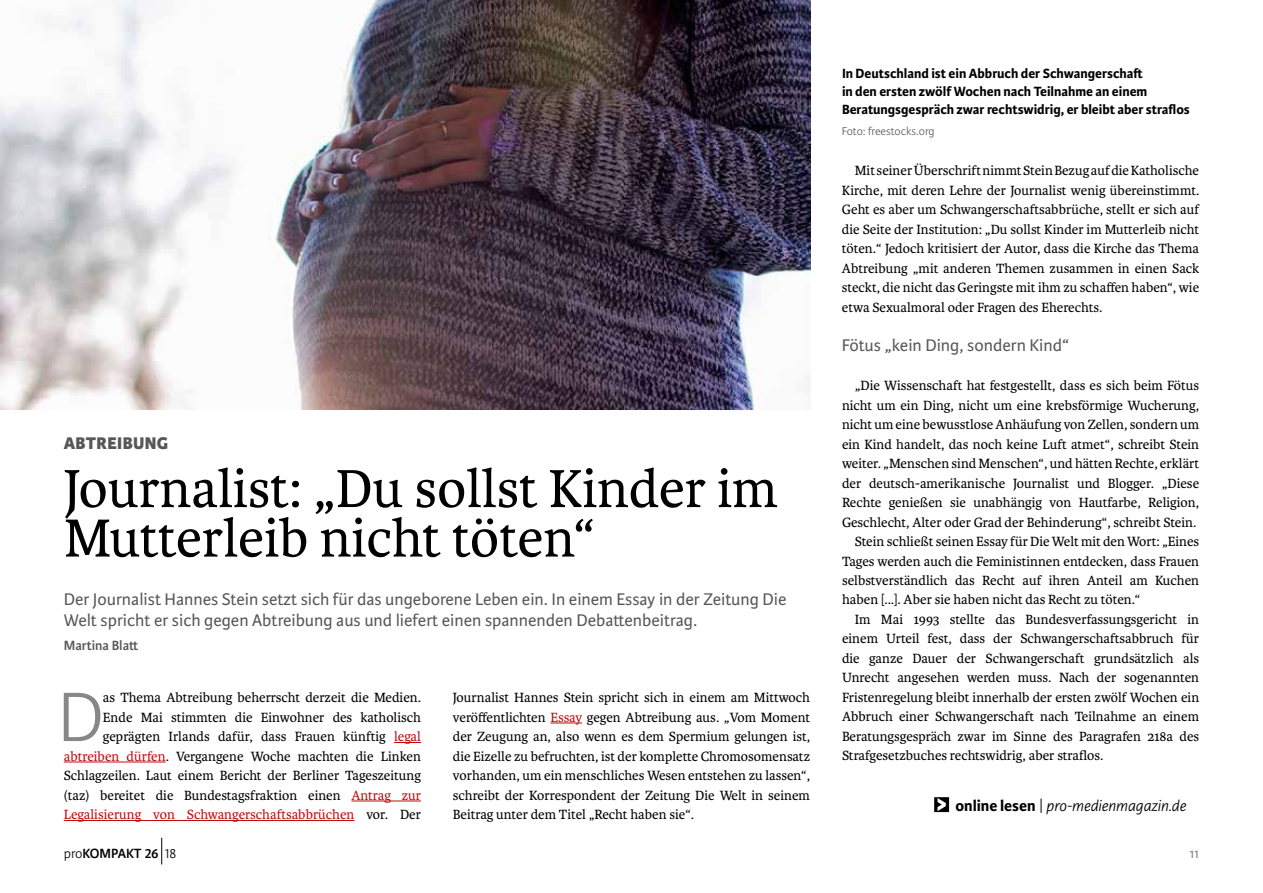
<style>
.page{position:relative;width:1263px;height:893px;background:#fff}
.page>*{position:absolute;margin:0;border:0;box-sizing:border-box;transform-origin:0 0}
.t1{font:300 74.55px "Karmina Sans";color:#878787}
.t2{font:57px/49.5px "Karmina";color:#000}
.t3{font:18px/21.6px "Karmina Sans";color:#575756}
.t4{font:800 18px "Karmina Sans";letter-spacing:.02em;color:#575756}
.t5{font:italic 300 16.5px "Karmina Sans";color:#000}
.t6{font:14.25px/19.5px "Karmina";color:#000;text-align:justify}
.t7{font:700 14.25px/18px "Karmina Sans";color:#000}
.t8{font:600 14.25px "Karmina Sans";color:#000}
.t9{font:600 14.25px "Karmina Sans";color:#575756}
.t10{font:14.25px "Karmina Sans";color:#878787}
.t11{font:300 12px "Karmina Sans";color:#575756}
.s1{color:#c00d0e}
.s2{font-weight:700;font-style:normal}
.s3{font-style:normal}
.s4{font-weight:300}
</style>
<div class="page">
<img style="left:0;top:0;width:810px;height:410px">
<svg style="left:394px;top:742px;width:27px;height:1px"></svg>
<hr style="left:64px;top:762px;width:102px;height:1px;background:#c00d0e">
<hr style="left:351px;top:801px;width:70px;height:1px;background:#c00d0e">
<hr style="left:64px;top:820px;width:290px;height:1px;background:#c00d0e">
<hr style="left:550px;top:723px;width:32px;height:1px;background:#c00d0e">
<svg style="left:934px;top:797px;width:15px;height:15px"></svg>
<svg style="left:161px;top:838px;width:1px;height:26px"></svg>
<p class="t4" style="left:64px;top:432px;width:106px">ABTREIBUNG</p>
<h2 class="t2" style="left:64px;top:465px;width:715px">Journalist: „Du sollst Kinder im<br>Mutterleib nicht töten“</h2>
<p class="t3" style="left:64px;top:588px;width:724px">Der Journalist Hannes Stein setzt sich für das ungeborene Leben ein. In einem Essay in der Zeitung Die<br>Welt spricht er sich gegen Abtreibung aus und liefert einen spannenden Debattenbeitrag.</p>
<p class="t9" style="left:64px;top:637px;width:76px">Martina Blatt</p>
<p class="t6" style="left:64px;top:688px;width:359px;text-align:right">as Thema Abtreibung beherrscht derzeit die Medien.<br>Ende Mai stimmten die Einwohner des katholisch geprägten Irlands dafür, dass Frauen künftig <span class="s1">legal abtreiben dürfen</span>. Vergangene Woche machten die Linken Schlagzeilen. Laut einem Bericht der Berliner Tageszeitung (taz) bereitet die Bundestagsfraktion einen <span class="s1">Antrag zur Legalisierung von Schwangerschaftsabbrüchen</span> vor. Der</p>
<p class="t6" style="left:453px;top:688px;width:359px">Journalist Hannes Stein spricht sich in einem am Mittwoch veröffentlichten <span class="s1">Essay</span> gegen Abtreibung aus. „Vom Moment der Zeugung an, also wenn es dem Spermium gelungen ist, die Eizelle zu befruchten, ist der komplette Chromosomensatz vorhanden, um ein menschliches Wesen entstehen zu lassen“, schreibt der Korrespondent der Zeitung Die Welt in seinem Beitrag unter dem Titel „Recht haben sie“.</p>
<h1 class="t1" style="left:57px;top:676px;width:48px">D</h1>
<p class="t7" style="left:842px;top:65px;width:349px">In Deutschland ist ein Abbruch der Schwangerschaft<br>in den ersten zwölf Wochen nach Teilnahme an einem<br>Beratungsgespräch zwar rechtswidrig, er bleibt aber straflos</p>
<p class="t11" style="left:842px;top:124px;width:94px">Foto: freestocks.org</p>
<p class="t6" style="left:842px;top:161px;width:359px;text-indent:13px">Mit seiner Überschrift nimmt Stein Bezug auf die Katholische Kirche, mit deren Lehre der Journalist wenig übereinstimmt.<br>Geht es aber um Schwangerschaftsabbrüche, stellt er sich auf die Seite der Institution: „Du sollst Kinder im Mutterleib nicht töten.“ Jedoch kritisiert der Autor, dass die Kirche das Thema Abtreibung „mit anderen Themen zusammen in einen Sack steckt, die nicht das Geringste mit ihm zu schaffen haben“, wie etwa Sexualmoral oder Fragen des Eherechts.</p>
<p class="t3" style="left:842px;top:335px;width:229px">Fötus „kein Ding, sondern Kind“</p>
<p class="t6" style="left:855px;top:376px;width:346px">„Die Wissenschaft hat festgestellt, dass es sich beim Fötus</p>
<p class="t6" style="left:842px;top:395px;width:359px">nicht um ein Ding, nicht um eine krebsförmige Wucherung,</p>
<p class="t6" style="left:842px;top:415px;width:359px">nicht um eine bewusstlose Anhäufung von Zellen, sondern um</p>
<p class="t6" style="left:842px;top:434px;width:359px">ein Kind handelt, das noch keine Luft atmet“, schreibt Stein</p>
<p class="t6" style="left:842px;top:454px;width:359px">weiter. „Menschen sind Menschen“, und hätten Rechte, erklärt</p>
<p class="t6" style="left:842px;top:473px;width:359px">der deutsch-amerikanische Journalist und Blogger. „Diese</p>
<p class="t6" style="left:842px;top:493px;width:359px">Rechte genießen sie unabhängig von Hautfarbe, Religion,</p>
<p class="t6" style="left:842px;top:512px;width:356px">Geschlecht, Alter oder Grad der Behinderung“, schreibt Stein.</p>
<p class="t6" style="left:855px;top:532px;width:346px">Stein schließt seinen Essay für Die Welt mit den Wort: „Eines</p>
<p class="t6" style="left:842px;top:551px;width:359px">Tages werden auch die Feministinnen entdecken, dass Frauen</p>
<p class="t6" style="left:842px;top:571px;width:359px">selbstverständlich das Recht auf ihren Anteil am Kuchen</p>
<p class="t6" style="left:842px;top:590px;width:300px">haben [...]. Aber sie haben nicht das Recht zu töten.“</p>
<p class="t6" style="left:855px;top:610px;width:346px">Im Mai 1993 stellte das Bundesverfassungsgericht in</p>
<p class="t6" style="left:842px;top:629px;width:359px">einem Urteil fest, dass der Schwangerschaftsabbruch für</p>
<p class="t6" style="left:842px;top:649px;width:359px">die ganze Dauer der Schwangerschaft grundsätzlich als</p>
<p class="t6" style="left:842px;top:668px;width:359px">Unrecht angesehen werden muss. Nach der sogenannten</p>
<p class="t6" style="left:842px;top:688px;width:359px">Fristenregelung bleibt innerhalb der ersten zwölf Wochen ein</p>
<p class="t6" style="left:842px;top:707px;width:359px">Abbruch einer Schwangerschaft nach Teilnahme an einem</p>
<p class="t6" style="left:842px;top:727px;width:359px">Beratungsgespräch zwar im Sinne des Paragrafen 218a des</p>
<p class="t6" style="left:842px;top:746px;width:263px">Strafgesetzbuches rechtswidrig, aber straflos.</p>
<p class="t5" style="left:955px;top:796px;width:232px"><span class="s2">online lesen</span> <span class="s3">|</span> pro-medienmagazin.de</p>
<p class="t8" style="left:64px;top:845px;width:114px"><span class="s4">pro</span>KOMPAKT 26 <span class="s4">18</span></p>
<p class="t10" style="left:1189px;top:845px;width:11px">11</p>
</div>
